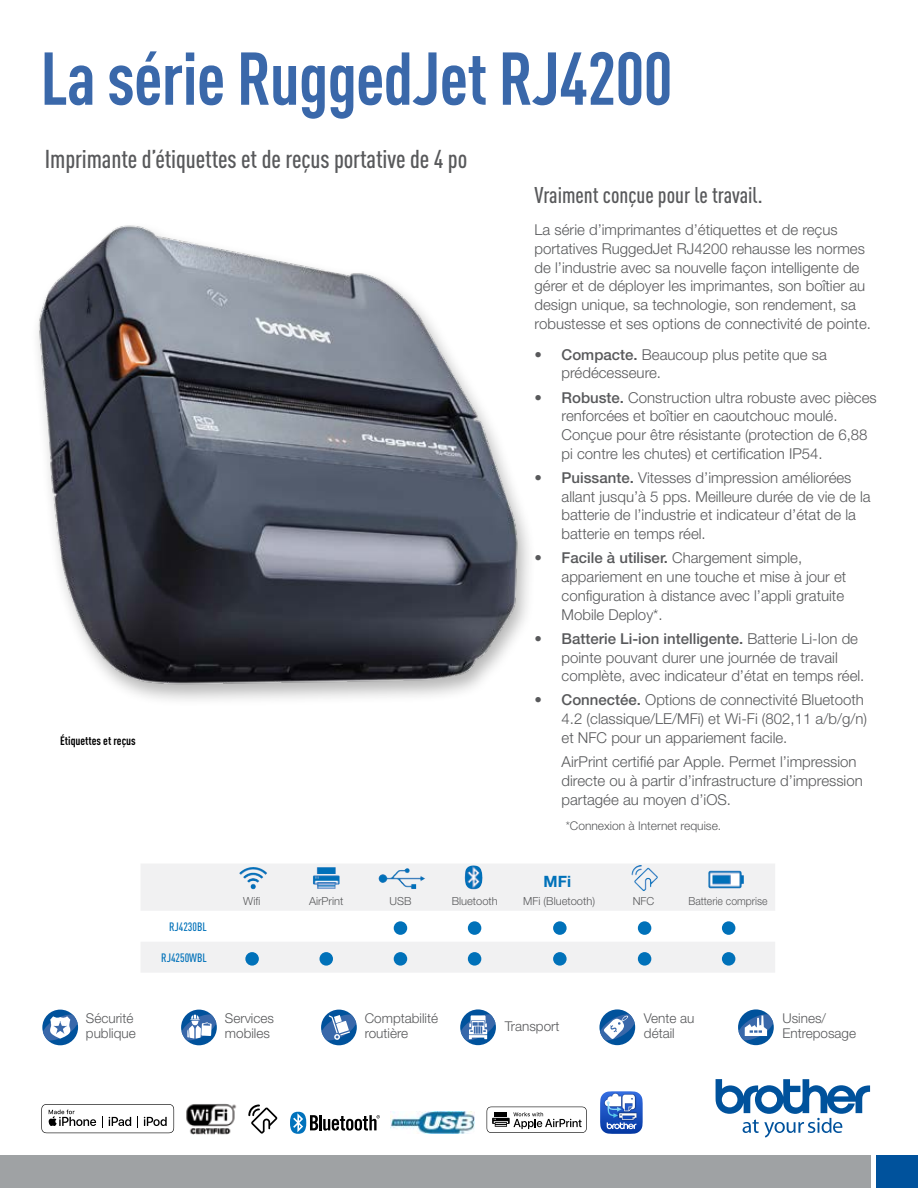
<style>
.page{position:relative;width:918px;height:1188px;background:#fff}
.page>*{position:absolute;margin:0;border:0;box-sizing:border-box;transform-origin:0 0}
.t1{font:700 condensed 73.5px "DINOT";letter-spacing:-.01em;color:#3a68aa}
.t2{font:500 condensed 25.5px "DINOT";letter-spacing:-.005em;color:#58595b}
.t3{font:500 condensed 22.5px "DINOT";color:#58595b}
.t4{font:700 15.6px "Helvetica Neue LT Std";color:#0071b9}
.t5{font:300 15px/18.8px "Helvetica Neue LT Std";color:#58595b}
.t6{font:500 15px "Helvetica Neue";color:#58595b}
.t7{font:300 13.5px/15px "Helvetica Neue LT Std";color:#58595b}
.t8{font:300 12px "Helvetica Neue LT Std";color:#58595b}
.t9{font:700 condensed 12px "DINOT";color:#000}
.t10{font:500 condensed 12px "DINOT";color:#0071b9}
.t11{font:300 11.1px "Helvetica Neue LT Std";color:#58595b}
.t12{font:300 11.1px "Helvetica Neue LT Std";color:#58595b;scale:.94 1}
.s1{font-family:"Helvetica Neue";font-weight:500}
.s2{font-family:"Helvetica Neue LT Std";font-weight:300}
</style>
<div class="page">
<div style="left:0;top:1155px;width:870px;height:33px;background:#9fa2a4"></div>
<div style="left:876px;top:1155px;width:42px;height:33px;background:#00529c"></div>
<svg style="left:716px;top:1079px;width:154px;height:59px"></svg>
<img style="left:37px;top:225px;width:492px;height:476px">
<div style="left:42px;top:1010px;width:36px;height:35px;background:#00529c;border-radius:50%"></div>
<svg style="left:43px;top:1015px;width:35px;height:25px"></svg>
<div style="left:181px;top:1010px;width:36px;height:35px;background:#00529c;border-radius:50%"></div>
<svg style="left:182px;top:1014px;width:34px;height:26px"></svg>
<div style="left:321px;top:1010px;width:36px;height:35px;background:#00529c;border-radius:50%"></div>
<svg style="left:322px;top:1015px;width:34px;height:25px"></svg>
<svg style="left:460px;top:1009px;width:36px;height:36px"></svg>
<svg style="left:461px;top:1014px;width:34px;height:26px"></svg>
<svg style="left:599px;top:1009px;width:36px;height:36px"></svg>
<svg style="left:600px;top:1014px;width:35px;height:26px"></svg>
<svg style="left:738px;top:1009px;width:36px;height:36px"></svg>
<svg style="left:739px;top:1014px;width:34px;height:26px"></svg>
<svg style="left:141px;top:864px;width:634px;height:108px;fill:#f1f1f2"></svg>
<div style="left:245px;top:952px;width:14px;height:14px;background:#0071b9;border-radius:50%"></div>
<img style="left:632px;top:865px;width:16px;height:26px">
<img style="left:465px;top:865px;width:18px;height:24px">
<img style="left:708px;top:870px;width:36px;height:19px">
<img style="left:378px;top:868px;width:47px;height:21px">
<img style="left:313px;top:867px;width:27px;height:22px">
<img style="left:239px;top:867px;width:28px;height:8px">
<div style="left:320px;top:952px;width:13px;height:14px;background:#0071b9;border-radius:50%"></div>
<div style="left:394px;top:952px;width:13px;height:14px;background:#0071b9;border-radius:50%"></div>
<div style="left:468px;top:952px;width:13px;height:14px;background:#0071b9;border-radius:50%"></div>
<div style="left:553px;top:952px;width:14px;height:14px;background:#0071b9;border-radius:50%"></div>
<div style="left:638px;top:952px;width:13px;height:14px;background:#0071b9;border-radius:50%"></div>
<div style="left:722px;top:952px;width:13px;height:14px;background:#0071b9;border-radius:50%"></div>
<div style="left:394px;top:921px;width:13px;height:14px;background:#0071b9;border-radius:50%"></div>
<div style="left:468px;top:921px;width:13px;height:14px;background:#0071b9;border-radius:50%"></div>
<div style="left:553px;top:921px;width:14px;height:14px;background:#0071b9;border-radius:50%"></div>
<div style="left:638px;top:921px;width:13px;height:14px;background:#0071b9;border-radius:50%"></div>
<div style="left:722px;top:921px;width:13px;height:14px;background:#0071b9;border-radius:50%"></div>
<svg style="left:290px;top:1112px;width:90px;height:22px"></svg>
<svg style="left:41px;top:1104px;width:133px;height:29px"></svg>
<svg style="left:248px;top:1105px;width:29px;height:29px"></svg>
<svg style="left:600px;top:1091px;width:43px;height:43px"></svg>
<img style="left:391px;top:1112px;width:84px;height:21px">
<img style="left:186px;top:1103px;width:51px;height:32px">
<svg style="left:487px;top:1107px;width:100px;height:26px"></svg>
<h1 class="t1" style="left:40px;top:34px;width:634px">La série RuggedJet RJ4200</h1>
<h2 class="t2" style="left:45px;top:144px;width:424px">Imprimante d’étiquettes et de reçus portative de 4 po</h2>
<h3 class="t3" style="left:535px;top:181px;width:229px">Vraiment conçue pour le travail.</h3>
<p class="t5" style="left:535px;top:220px;width:338px">La série d’imprimantes d’étiquettes et de reçus portatives RuggedJet RJ4200 rehausse les normes de l’industrie avec sa nouvelle façon intelligente de gérer et de déployer les imprimantes, son boîtier au design unique, sa technologie, son rendement, sa robustesse et ses options de connectivité de pointe.</p>
<p class="t5" style="left:562px;top:345px;width:267px;text-indent:-27px"><span class="s1">• Compacte.</span> Beaucoup plus petite que sa prédécesseure.</p>
<p class="t5" style="left:562px;top:388px;width:317px;text-indent:-27px"><span class="s1">• Robuste.</span> Construction ultra robuste avec pièces renforcées et boîtier en caoutchouc moulé.<br>Conçue pour être résistante (protection de 6,88 pi contre les chutes) et certification IP54.</p>
<p class="t5" style="left:562px;top:468px;width:310px;text-indent:-27px"><span class="s1">• Puissante.</span> Vitesses d’impression améliorées allant jusqu’à 5 pps. Meilleure durée de vie de la batterie de l’industrie et indicateur d’état de la batterie en temps réel.</p>
<p class="t6" style="left:535px;top:549px;width:269px">• Facile à utiliser. <span class="s2">Chargement simple,</span></p>
<p class="t5" style="left:562px;top:567px;width:286px">appariement en une touche et mise à jour et configuration à distance avec l’appli gratuite<br>Mobile Deploy*.</p>
<p class="t6" style="left:535px;top:629px;width:325px">• Batterie Li-ion intelligente. <span class="s2">Batterie Li-Ion de</span></p>
<p class="t5" style="left:562px;top:647px;width:304px">pointe pouvant durer une journée de travail complète, avec indicateur d’état en temps réel.</p>
<p class="t5" style="left:562px;top:690px;width:307px;text-indent:-27px"><span class="s1">• Connectée.</span> Options de connectivité Bluetooth<br>4.2 (classique/LE/MFi) et Wi-Fi (802,11 a/b/g/n) et NFC pour un appariement facile.</p>
<p class="t5" style="left:562px;top:752px;width:303px">AirPrint certifié par Apple. Permet l’impression directe ou à partir d’infrastructure d’impression partagée au moyen d’iOS.</p>
<p class="t9" style="left:60px;top:733px;width:77px">Étiquettes et reçus</p>
<p class="t8" style="left:566px;top:818px;width:157px">*Connexion à Internet requise.</p>
<p class="t4" style="left:544px;top:871px;width:29px">MFi</p>
<p class="t10" style="left:169px;top:919px;width:39px">RJ4230BL</p>
<p class="t10" style="left:161px;top:950px;width:47px">RJ4250WBL</p>
<p class="t11" style="left:243px;top:894px;width:19px">Wifi</p>
<p class="t11" style="left:309px;top:894px;width:36px">AirPrint</p>
<p class="t11" style="left:390px;top:894px;width:24px">USB</p>
<p class="t11" style="left:452px;top:894px;width:48px">Bluetooth</p>
<p class="t11" style="left:523px;top:894px;width:73px">MFi (Bluetooth)</p>
<p class="t11" style="left:633px;top:894px;width:23px">NFC</p>
<p class="t12" style="left:688px;top:894px;width:86px">Batterie comprise</p>
<p class="t7" style="left:86px;top:1011px;width:51px">Sécurité publique</p>
<p class="t7" style="left:225px;top:1011px;width:51px">Services mobiles</p>
<p class="t7" style="left:365px;top:1011px;width:75px">Comptabilité routière</p>
<p class="t7" style="left:505px;top:1018px;width:56px">Transport</p>
<p class="t7" style="left:644px;top:1011px;width:52px">Vente au détail</p>
<p class="t7" style="left:783px;top:1011px;width:75px">Usines/<br>Entreposage</p>
</div>
